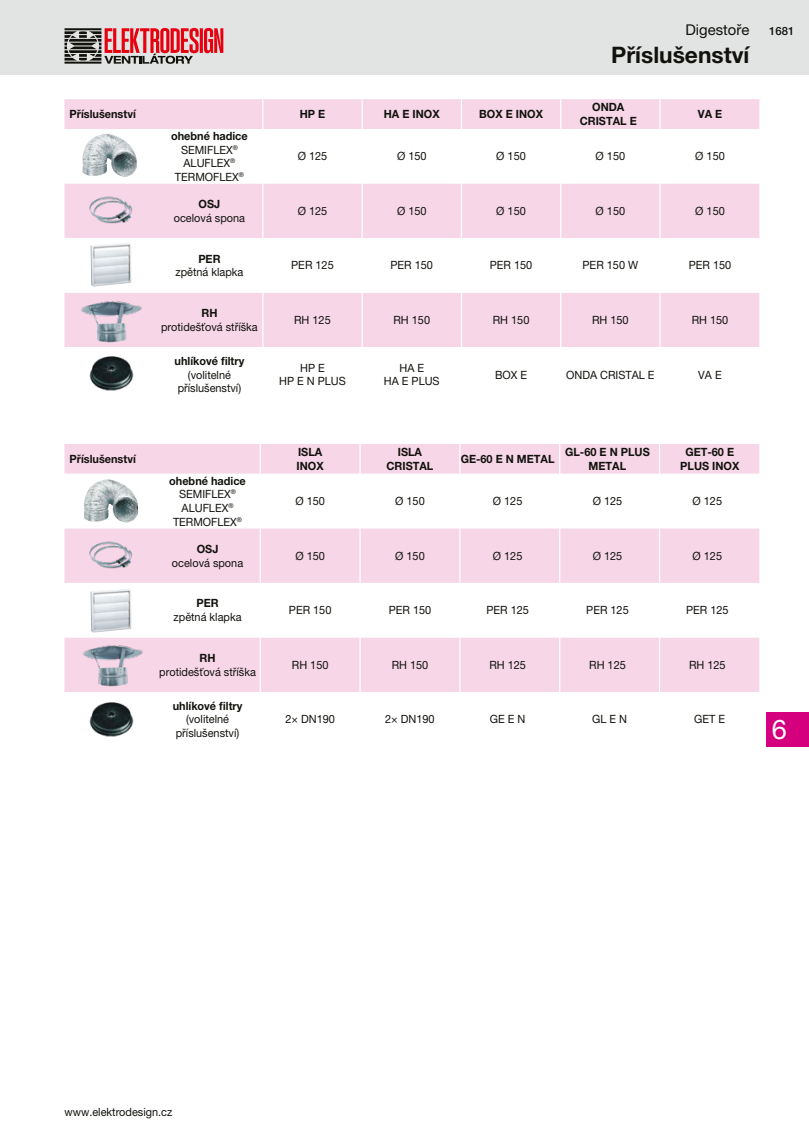
<style>
.page{position:relative;width:809px;height:1141px;background:#fff}
.page>*{position:absolute;margin:0;border:0;box-sizing:border-box;transform-origin:0 0}
.t1{font:27.12px "Helvetica Neue LT Pro";color:#fff}
.t2{font:700 22.75px "Helvetica Neue LT Pro";color:#12120d}
.t3{font:14.88px "Helvetica Neue LT Pro";color:#12120d}
.t4{font:11.38px/13.7px "Helvetica Neue LT Pro";color:#12120d;text-align:center;scale:.96 1}
.t5{font:700 11.38px/13.7px "Helvetica Neue LT Pro";color:#12120d;text-align:center;scale:.96 1}
.t6{font:500 11.38px "Helvetica Neue LT Pro";color:#12120d}
.s1{font-weight:700}
</style>
<div class="page">
<div style="left:0;top:0;width:809px;height:74px;background:#e2e3e3"></div>
<svg style="left:64px;top:28px;width:159px;height:36px"></svg>
<div style="left:766px;top:712px;width:43px;height:35px;background:#d5007d"></div>
<div style="left:64px;top:99px;width:695px;height:30px;background:#f6d6e7"></div>
<svg style="left:64px;top:184px;width:695px;height:163px;fill:#f6d6e7"></svg>
<hr style="left:262px;top:99px;width:1px;height:30px;background:#fff">
<hr style="left:361px;top:99px;width:2px;height:30px;background:#fff">
<hr style="left:461px;top:99px;width:1px;height:30px;background:#fff">
<hr style="left:262px;top:184px;width:1px;height:54px;background:#fff">
<hr style="left:361px;top:184px;width:2px;height:54px;background:#fff">
<hr style="left:461px;top:184px;width:1px;height:54px;background:#fff">
<hr style="left:262px;top:238px;width:1px;height:55px;background:#fff">
<hr style="left:361px;top:238px;width:2px;height:55px;background:#fff">
<hr style="left:461px;top:238px;width:1px;height:55px;background:#fff">
<hr style="left:262px;top:293px;width:1px;height:54px;background:#fff">
<hr style="left:361px;top:293px;width:2px;height:54px;background:#fff">
<hr style="left:461px;top:293px;width:1px;height:54px;background:#fff">
<hr style="left:560px;top:99px;width:1px;height:30px;background:#fff">
<hr style="left:659px;top:99px;width:1px;height:30px;background:#fff">
<hr style="left:560px;top:184px;width:1px;height:54px;background:#fff">
<hr style="left:659px;top:184px;width:1px;height:54px;background:#fff">
<hr style="left:560px;top:238px;width:1px;height:55px;background:#fff">
<hr style="left:659px;top:238px;width:1px;height:55px;background:#fff">
<hr style="left:560px;top:293px;width:1px;height:54px;background:#fff">
<hr style="left:659px;top:293px;width:1px;height:54px;background:#fff">
<img style="left:82px;top:134px;width:55px;height:43px">
<img style="left:86px;top:186px;width:50px;height:49px">
<img style="left:90px;top:242px;width:41px;height:45px">
<img style="left:80px;top:299px;width:64px;height:46px">
<img style="left:89px;top:356px;width:45px;height:35px">
<div style="left:64px;top:444px;width:695px;height:30px;background:#f6d6e7"></div>
<svg style="left:64px;top:510px;width:695px;height:182px;fill:#f6d6e7"></svg>
<hr style="left:259px;top:444px;width:2px;height:30px;background:#fff">
<hr style="left:359px;top:444px;width:2px;height:30px;background:#fff">
<hr style="left:459px;top:444px;width:1px;height:30px;background:#fff">
<hr style="left:559px;top:444px;width:1px;height:30px;background:#fff">
<hr style="left:659px;top:444px;width:1px;height:30px;background:#fff">
<hr style="left:259px;top:474px;width:2px;height:54px;background:#fff">
<hr style="left:359px;top:474px;width:2px;height:54px;background:#fff">
<hr style="left:459px;top:474px;width:1px;height:54px;background:#fff">
<hr style="left:559px;top:474px;width:1px;height:54px;background:#fff">
<hr style="left:659px;top:474px;width:1px;height:54px;background:#fff">
<hr style="left:259px;top:528px;width:2px;height:55px;background:#fff">
<hr style="left:359px;top:528px;width:2px;height:55px;background:#fff">
<hr style="left:459px;top:528px;width:1px;height:55px;background:#fff">
<hr style="left:559px;top:528px;width:1px;height:55px;background:#fff">
<hr style="left:659px;top:528px;width:1px;height:55px;background:#fff">
<hr style="left:259px;top:583px;width:2px;height:54px;background:#fff">
<hr style="left:359px;top:583px;width:2px;height:54px;background:#fff">
<hr style="left:459px;top:583px;width:1px;height:54px;background:#fff">
<hr style="left:559px;top:583px;width:1px;height:54px;background:#fff">
<hr style="left:659px;top:583px;width:1px;height:54px;background:#fff">
<hr style="left:259px;top:637px;width:2px;height:55px;background:#fff">
<hr style="left:359px;top:637px;width:2px;height:55px;background:#fff">
<hr style="left:459px;top:637px;width:1px;height:55px;background:#fff">
<hr style="left:559px;top:637px;width:1px;height:55px;background:#fff">
<hr style="left:659px;top:637px;width:1px;height:55px;background:#fff">
<img style="left:84px;top:479px;width:54px;height:44px">
<img style="left:86px;top:531px;width:50px;height:49px">
<img style="left:90px;top:588px;width:41px;height:45px">
<img style="left:81px;top:644px;width:65px;height:46px">
<img style="left:89px;top:702px;width:45px;height:35px">
<h3 class="t3" style="left:685px;top:21px;width:65px">Digestoře</h3>
<h2 class="t2" style="left:611px;top:41px;width:140px">Příslušenství</h2>
<p class="t5" style="left:69px;top:107px;width:71px">Příslušenství</p>
<p class="t5" style="left:300px;top:107px;width:28px">HP E</p>
<p class="t5" style="left:384px;top:107px;width:60px">HA E INOX</p>
<p class="t5" style="left:479px;top:107px;width:68px">BOX E INOX</p>
<p class="t5" style="left:579px;top:100px;width:61px">ONDA<br>CRISTAL E</p>
<p class="t5" style="left:697px;top:107px;width:27px">VA E</p>
<p class="t4" style="left:171px;top:129px;width:81px"><span class="s1">ohebné hadice<br></span>SEMIFLEX<sup>®<br></sup>ALUFLEX<sup>®<br></sup>TERMOFLEX<sup>®</sup></p>
<p class="t4" style="left:298px;top:149px;width:32px">Ø 125</p>
<p class="t4" style="left:397px;top:149px;width:32px">Ø 150</p>
<p class="t4" style="left:496px;top:149px;width:32px">Ø 150</p>
<p class="t4" style="left:595px;top:149px;width:32px">Ø 150</p>
<p class="t4" style="left:695px;top:149px;width:32px">Ø 150</p>
<p class="t5" style="left:199px;top:197px;width:24px">OSJ</p>
<p class="t4" style="left:174px;top:211px;width:76px">ocelová spona</p>
<p class="t5" style="left:198px;top:251px;width:25px">PER</p>
<p class="t4" style="left:175px;top:265px;width:72px">zpětná klapka</p>
<p class="t5" style="left:201px;top:306px;width:18px">RH</p>
<p class="t4" style="left:161px;top:320px;width:102px">protidešťová stříška</p>
<p class="t4" style="left:298px;top:204px;width:32px">Ø 125</p>
<p class="t4" style="left:397px;top:204px;width:32px">Ø 150</p>
<p class="t4" style="left:496px;top:204px;width:32px">Ø 150</p>
<p class="t4" style="left:595px;top:204px;width:32px">Ø 150</p>
<p class="t4" style="left:695px;top:204px;width:32px">Ø 150</p>
<p class="t4" style="left:291px;top:258px;width:46px">PER 125</p>
<p class="t4" style="left:390px;top:258px;width:46px">PER 150</p>
<p class="t4" style="left:490px;top:258px;width:46px">PER 150</p>
<p class="t4" style="left:582px;top:258px;width:59px">PER 150 W</p>
<p class="t4" style="left:688px;top:258px;width:46px">PER 150</p>
<p class="t4" style="left:294px;top:313px;width:40px">RH 125</p>
<p class="t4" style="left:393px;top:313px;width:40px">RH 150</p>
<p class="t4" style="left:493px;top:313px;width:40px">RH 150</p>
<p class="t4" style="left:592px;top:313px;width:40px">RH 150</p>
<p class="t4" style="left:691px;top:313px;width:40px">RH 150</p>
<p class="t5" style="left:174px;top:354px;width:74px">uhlíkové filtry</p>
<p class="t4" style="left:178px;top:368px;width:68px">(volitelné příslušenství)</p>
<p class="t4" style="left:279px;top:361px;width:71px">HP E<br>HP E N PLUS</p>
<p class="t4" style="left:384px;top:361px;width:60px">HA E<br>HA E PLUS</p>
<p class="t4" style="left:495px;top:368px;width:35px">BOX E</p>
<p class="t4" style="left:566px;top:368px;width:94px">ONDA CRISTAL E</p>
<p class="t4" style="left:698px;top:368px;width:26px">VA E</p>
<p class="t6" style="left:769px;top:25px;width:27px">1681</p>
<p class="t5" style="left:69px;top:452px;width:71px">Příslušenství</p>
<p class="t5" style="left:296px;top:445px;width:30px;text-align:left">ISLA<br>INOX</p>
<p class="t5" style="left:386px;top:445px;width:50px">ISLA<br>CRISTAL</p>
<p class="t5" style="left:460px;top:452px;width:99px">GE-60 E N METAL</p>
<p class="t5" style="left:565px;top:445px;width:90px">GL-60 E N PLUS<br>METAL</p>
<p class="t5" style="left:680px;top:445px;width:63px">GET-60 E<br>PLUS INOX</p>
<p class="t4" style="left:169px;top:474px;width:81px"><span class="s1">ohebné hadice<br></span>SEMIFLEX<sup>®<br></sup>ALUFLEX<sup>®<br></sup>TERMOFLEX<sup>®</sup></p>
<p class="t4" style="left:295px;top:494px;width:32px">Ø 150</p>
<p class="t4" style="left:395px;top:494px;width:32px">Ø 150</p>
<p class="t4" style="left:493px;top:494px;width:32px">Ø 125</p>
<p class="t4" style="left:592px;top:494px;width:32px">Ø 125</p>
<p class="t4" style="left:692px;top:494px;width:32px">Ø 125</p>
<p class="t5" style="left:197px;top:542px;width:24px">OSJ</p>
<p class="t4" style="left:172px;top:555px;width:76px">ocelová spona</p>
<p class="t5" style="left:196px;top:596px;width:25px">PER</p>
<p class="t4" style="left:174px;top:610px;width:72px">zpětná klapka</p>
<p class="t5" style="left:200px;top:651px;width:18px">RH</p>
<p class="t4" style="left:159px;top:665px;width:102px">protidešťová stříška</p>
<p class="t4" style="left:295px;top:549px;width:32px">Ø 150</p>
<p class="t4" style="left:395px;top:549px;width:32px">Ø 150</p>
<p class="t4" style="left:493px;top:549px;width:32px">Ø 125</p>
<p class="t4" style="left:592px;top:549px;width:32px">Ø 125</p>
<p class="t4" style="left:692px;top:549px;width:32px">Ø 125</p>
<p class="t4" style="left:289px;top:603px;width:46px">PER 150</p>
<p class="t4" style="left:389px;top:603px;width:46px">PER 150</p>
<p class="t4" style="left:486px;top:603px;width:46px">PER 125</p>
<p class="t4" style="left:586px;top:603px;width:46px">PER 125</p>
<p class="t4" style="left:686px;top:603px;width:46px">PER 125</p>
<p class="t4" style="left:292px;top:658px;width:40px">RH 150</p>
<p class="t4" style="left:392px;top:658px;width:40px">RH 150</p>
<p class="t4" style="left:489px;top:658px;width:40px">RH 125</p>
<p class="t4" style="left:589px;top:658px;width:40px">RH 125</p>
<p class="t4" style="left:689px;top:658px;width:40px">RH 125</p>
<p class="t5" style="left:173px;top:699px;width:74px">uhlíkové filtry</p>
<p class="t4" style="left:176px;top:712px;width:68px">(volitelné příslušenství)</p>
<p class="t4" style="left:285px;top:712px;width:53px">2× DN190</p>
<p class="t4" style="left:385px;top:712px;width:53px">2× DN190</p>
<p class="t4" style="left:490px;top:712px;width:39px">GE E N</p>
<p class="t4" style="left:592px;top:712px;width:38px">GL E N</p>
<p class="t4" style="left:694px;top:712px;width:34px">GET E</p>
<h1 class="t1" style="left:771px;top:713px;width:17px">6</h1>
<p class="t4" style="left:64px;top:1105px;width:114px">www.elektrodesign.cz</p>
</div>
